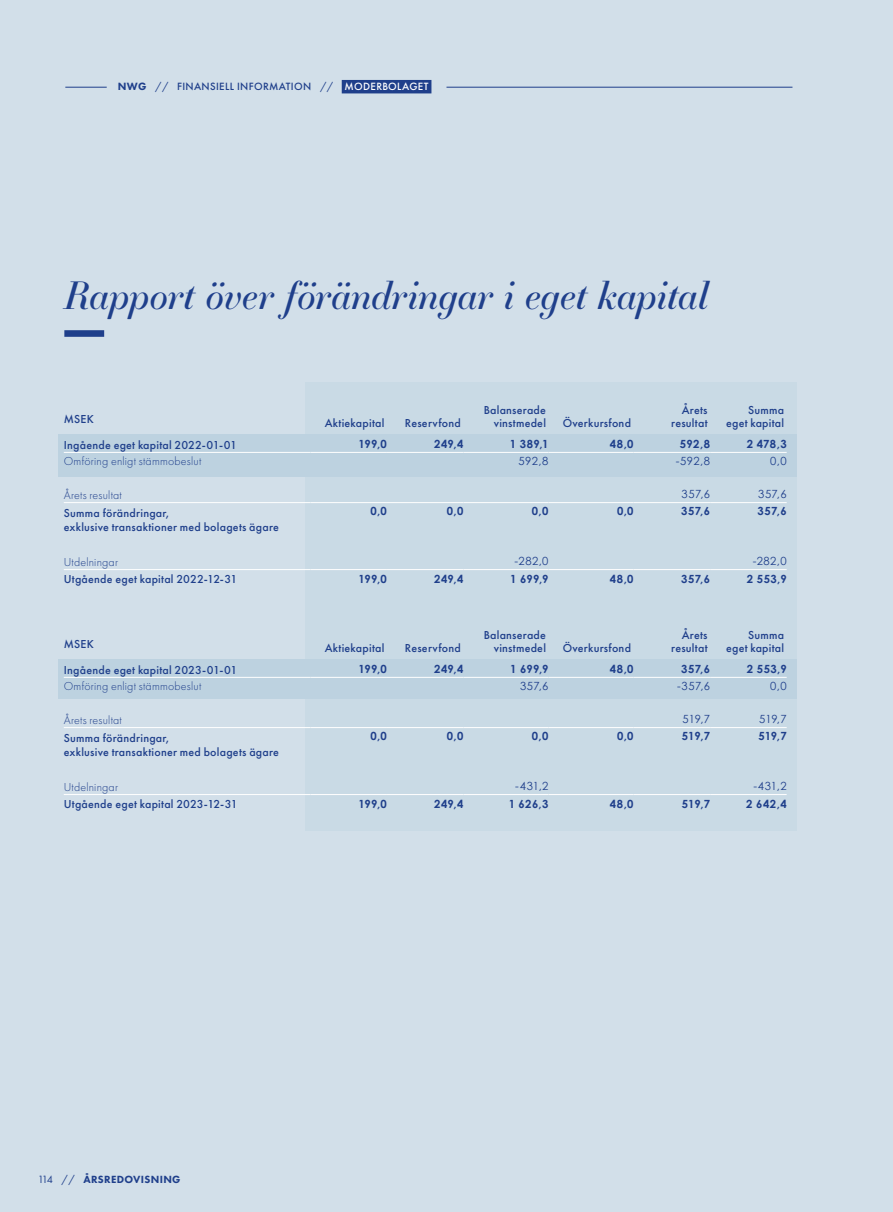
<style>
.page{position:relative;width:893px;height:1212px;background:#d2dfe9}
.page>*{position:absolute;margin:0;border:0;box-sizing:border-box;transform-origin:0 0}
.t1{font:italic 37.5px "Essonnes Display";letter-spacing:-.005em;color:#1f3f8b}
.t2{font:500 12px/13.5px "Futura PT";letter-spacing:.02em;color:#1f3f8b;text-align:right}
.t3{font:300 12px "Futura PT";letter-spacing:.015em;color:#1f3f8b}
.t4{font:700 11.25px "Century Gothic";letter-spacing:.035em;color:#1f3f8b}
.t5{font:11.25px "Century Gothic";letter-spacing:.04em;color:#1f3f8b}
.t6{font:500 10.95px "Futura PT";letter-spacing:.03em;color:#1f3f8b}
.t7{font:800 10.8px "Futura PT";letter-spacing:.03em;color:#1f3f8b}
.s1{font-weight:800}
.s2{font-weight:400}
.s3{color:#fff}
.s4{font-weight:400;font-size:10.95px}
</style>
<div class="page">
<div style="left:305px;top:382px;width:492px;height:448px;background:#c9dae5"></div>
<div style="left:58px;top:434px;width:739px;height:42px;background:#bdd2e0"></div>
<div style="left:58px;top:659px;width:739px;height:40px;background:#bdd2e0"></div>
<div style="left:64px;top:330px;width:40px;height:7px;background:#1f3f8b"></div>
<hr style="left:310px;top:502px;width:77px;height:1px;background:#fff">
<hr style="left:387px;top:502px;width:76px;height:1px;background:#fff">
<hr style="left:463px;top:502px;width:86px;height:1px;background:#fff">
<hr style="left:549px;top:502px;width:85px;height:1px;background:#fff">
<hr style="left:634px;top:502px;width:76px;height:1px;background:#fff">
<hr style="left:710px;top:502px;width:77px;height:1px;background:#fff">
<hr style="left:310px;top:677px;width:77px;height:1px;background:#fff">
<hr style="left:387px;top:677px;width:76px;height:1px;background:#fff">
<hr style="left:463px;top:677px;width:86px;height:1px;background:#fff">
<hr style="left:549px;top:677px;width:85px;height:1px;background:#fff">
<hr style="left:64px;top:452px;width:246px;height:1px;background:#fff">
<hr style="left:310px;top:452px;width:77px;height:1px;background:#fff">
<hr style="left:387px;top:452px;width:76px;height:1px;background:#fff">
<hr style="left:463px;top:452px;width:86px;height:1px;background:#fff">
<hr style="left:549px;top:452px;width:85px;height:1px;background:#fff">
<hr style="left:634px;top:452px;width:76px;height:1px;background:#fff">
<hr style="left:710px;top:452px;width:77px;height:1px;background:#fff">
<hr style="left:634px;top:677px;width:76px;height:1px;background:#fff">
<hr style="left:64px;top:569px;width:246px;height:1px;background:#fff">
<hr style="left:310px;top:569px;width:77px;height:1px;background:#fff">
<hr style="left:387px;top:569px;width:76px;height:1px;background:#fff">
<hr style="left:463px;top:569px;width:86px;height:1px;background:#fff">
<hr style="left:549px;top:569px;width:85px;height:1px;background:#fff">
<hr style="left:634px;top:569px;width:76px;height:1px;background:#fff">
<hr style="left:710px;top:569px;width:77px;height:1px;background:#fff">
<hr style="left:710px;top:677px;width:77px;height:1px;background:#fff">
<hr style="left:64px;top:677px;width:246px;height:1px;background:#fff">
<hr style="left:310px;top:727px;width:77px;height:1px;background:#fff">
<hr style="left:387px;top:727px;width:76px;height:1px;background:#fff">
<hr style="left:463px;top:727px;width:86px;height:1px;background:#fff">
<hr style="left:549px;top:727px;width:85px;height:1px;background:#fff">
<hr style="left:634px;top:727px;width:76px;height:1px;background:#fff">
<hr style="left:710px;top:727px;width:77px;height:1px;background:#fff">
<hr style="left:310px;top:794px;width:77px;height:1px;background:#fff">
<hr style="left:64px;top:794px;width:246px;height:1px;background:#fff">
<hr style="left:387px;top:794px;width:76px;height:1px;background:#fff">
<hr style="left:463px;top:794px;width:86px;height:1px;background:#fff">
<hr style="left:549px;top:794px;width:85px;height:1px;background:#fff">
<hr style="left:634px;top:794px;width:76px;height:1px;background:#fff">
<hr style="left:710px;top:794px;width:77px;height:1px;background:#fff">
<hr style="left:64px;top:502px;width:246px;height:1px;background:#fff">
<hr style="left:64px;top:727px;width:246px;height:1px;background:#fff">
<hr style="left:65px;top:87px;width:42px;height:1px;background:#1f3f8b">
<hr style="left:446px;top:87px;width:346px;height:1px;background:#1f3f8b">
<div style="left:342px;top:80px;width:89px;height:13px;background:#1f3f8b"></div>
<p class="t6" style="left:118px;top:80px;width:312px"><span class="s1">NWG</span> <span class="s2">//</span> FINANSIELL INFORMATION <span class="s2">//</span> <span class="s3">MODERBOLAGET</span></p>
<h1 class="t1" style="left:64px;top:268px;width:645px">Rapport över förändringar i eget kapital</h1>
<p class="t2" style="left:64px;top:412px;width:32px">MSEK</p>
<p class="t2" style="left:325px;top:416px;width:61px">Aktiekapital</p>
<p class="t2" style="left:405px;top:416px;width:57px">Reservfond</p>
<p class="t2" style="left:484px;top:403px;width:64px">Balanserade vinstmedel</p>
<p class="t2" style="left:563px;top:416px;width:70px">Överkursfond</p>
<p class="t2" style="left:671px;top:403px;width:38px">Årets resultat</p>
<p class="t2" style="left:726px;top:403px;width:60px">Summa eget kapital</p>
<p class="t2" style="left:64px;top:438px;width:175px">Ingående eget kapital 2022-01-01</p>
<p class="t4" style="left:358px;top:437px;width:30px">199,0</p>
<p class="t4" style="left:434px;top:437px;width:31px">249,4</p>
<p class="t4" style="left:510px;top:437px;width:40px">1 389,1</p>
<p class="t4" style="left:610px;top:437px;width:25px">48,0</p>
<p class="t4" style="left:680px;top:437px;width:32px">592,8</p>
<p class="t4" style="left:747px;top:437px;width:41px">2 478,3</p>
<p class="t3" style="left:64px;top:454px;width:139px">Omföring enligt stämmobeslut</p>
<p class="t5" style="left:519px;top:453px;width:31px">592,8</p>
<p class="t5" style="left:676px;top:453px;width:36px">-592,8</p>
<p class="t5" style="left:770px;top:453px;width:18px">0,0</p>
<p class="t3" style="left:64px;top:488px;width:60px">Årets resultat</p>
<p class="t5" style="left:682px;top:486px;width:30px">357,6</p>
<p class="t5" style="left:758px;top:486px;width:30px">357,6</p>
<p class="t2" style="left:64px;top:506px;width:217px;text-align:left">Summa förändringar,<br>exklusive transaktioner med bolagets ägare</p>
<p class="t4" style="left:370px;top:504px;width:18px">0,0</p>
<p class="t4" style="left:447px;top:504px;width:18px">0,0</p>
<p class="t4" style="left:532px;top:504px;width:18px">0,0</p>
<p class="t4" style="left:617px;top:504px;width:18px">0,0</p>
<p class="t4" style="left:681px;top:504px;width:31px">357,6</p>
<p class="t4" style="left:758px;top:504px;width:31px">357,6</p>
<p class="t3" style="left:64px;top:555px;width:56px">Utdelningar</p>
<p class="t5" style="left:515px;top:553px;width:35px">-282,0</p>
<p class="t5" style="left:753px;top:553px;width:35px">-282,0</p>
<p class="t2" style="left:64px;top:572px;width:175px">Utgående eget kapital 2022-12-31</p>
<p class="t4" style="left:358px;top:572px;width:30px">199,0</p>
<p class="t4" style="left:434px;top:572px;width:31px">249,4</p>
<p class="t4" style="left:510px;top:572px;width:40px">1 699,9</p>
<p class="t4" style="left:610px;top:572px;width:25px">48,0</p>
<p class="t4" style="left:681px;top:572px;width:31px">357,6</p>
<p class="t4" style="left:747px;top:572px;width:41px">2 553,9</p>
<p class="t2" style="left:64px;top:637px;width:32px">MSEK</p>
<p class="t2" style="left:325px;top:641px;width:61px">Aktiekapital</p>
<p class="t2" style="left:405px;top:641px;width:57px">Reservfond</p>
<p class="t2" style="left:484px;top:628px;width:64px">Balanserade vinstmedel</p>
<p class="t2" style="left:563px;top:641px;width:70px">Överkursfond</p>
<p class="t2" style="left:671px;top:628px;width:38px">Årets resultat</p>
<p class="t2" style="left:726px;top:628px;width:60px">Summa eget kapital</p>
<p class="t2" style="left:64px;top:663px;width:175px">Ingående eget kapital 2023-01-01</p>
<p class="t4" style="left:358px;top:662px;width:30px">199,0</p>
<p class="t4" style="left:434px;top:662px;width:31px">249,4</p>
<p class="t4" style="left:510px;top:662px;width:40px">1 699,9</p>
<p class="t4" style="left:610px;top:662px;width:25px">48,0</p>
<p class="t4" style="left:681px;top:662px;width:31px">357,6</p>
<p class="t4" style="left:747px;top:662px;width:41px">2 553,9</p>
<p class="t3" style="left:64px;top:679px;width:139px">Omföring enligt stämmobeslut</p>
<p class="t5" style="left:520px;top:678px;width:30px">357,6</p>
<p class="t5" style="left:677px;top:678px;width:34px">-357,6</p>
<p class="t5" style="left:770px;top:678px;width:18px">0,0</p>
<p class="t3" style="left:64px;top:713px;width:60px">Årets resultat</p>
<p class="t5" style="left:683px;top:711px;width:29px">519,7</p>
<p class="t5" style="left:759px;top:711px;width:29px">519,7</p>
<p class="t2" style="left:64px;top:731px;width:217px;text-align:left">Summa förändringar,<br>exklusive transaktioner med bolagets ägare</p>
<p class="t4" style="left:370px;top:729px;width:18px">0,0</p>
<p class="t4" style="left:447px;top:729px;width:18px">0,0</p>
<p class="t4" style="left:532px;top:729px;width:18px">0,0</p>
<p class="t4" style="left:617px;top:729px;width:18px">0,0</p>
<p class="t4" style="left:682px;top:729px;width:30px">519,7</p>
<p class="t4" style="left:758px;top:729px;width:30px">519,7</p>
<p class="t3" style="left:64px;top:780px;width:56px">Utdelningar</p>
<p class="t5" style="left:515px;top:778px;width:35px">-431,2</p>
<p class="t5" style="left:753px;top:778px;width:35px">-431,2</p>
<p class="t2" style="left:64px;top:797px;width:175px">Utgående eget kapital 2023-12-31</p>
<p class="t4" style="left:358px;top:797px;width:30px">199,0</p>
<p class="t4" style="left:434px;top:797px;width:31px">249,4</p>
<p class="t4" style="left:509px;top:797px;width:41px">1 626,3</p>
<p class="t4" style="left:610px;top:797px;width:25px">48,0</p>
<p class="t4" style="left:682px;top:797px;width:30px">519,7</p>
<p class="t4" style="left:746px;top:797px;width:42px">2 642,4</p>
<p class="t7" style="left:38px;top:1172px;width:144px"><span class="s4">114 //</span> ÅRSREDOVISNING</p>
</div>
